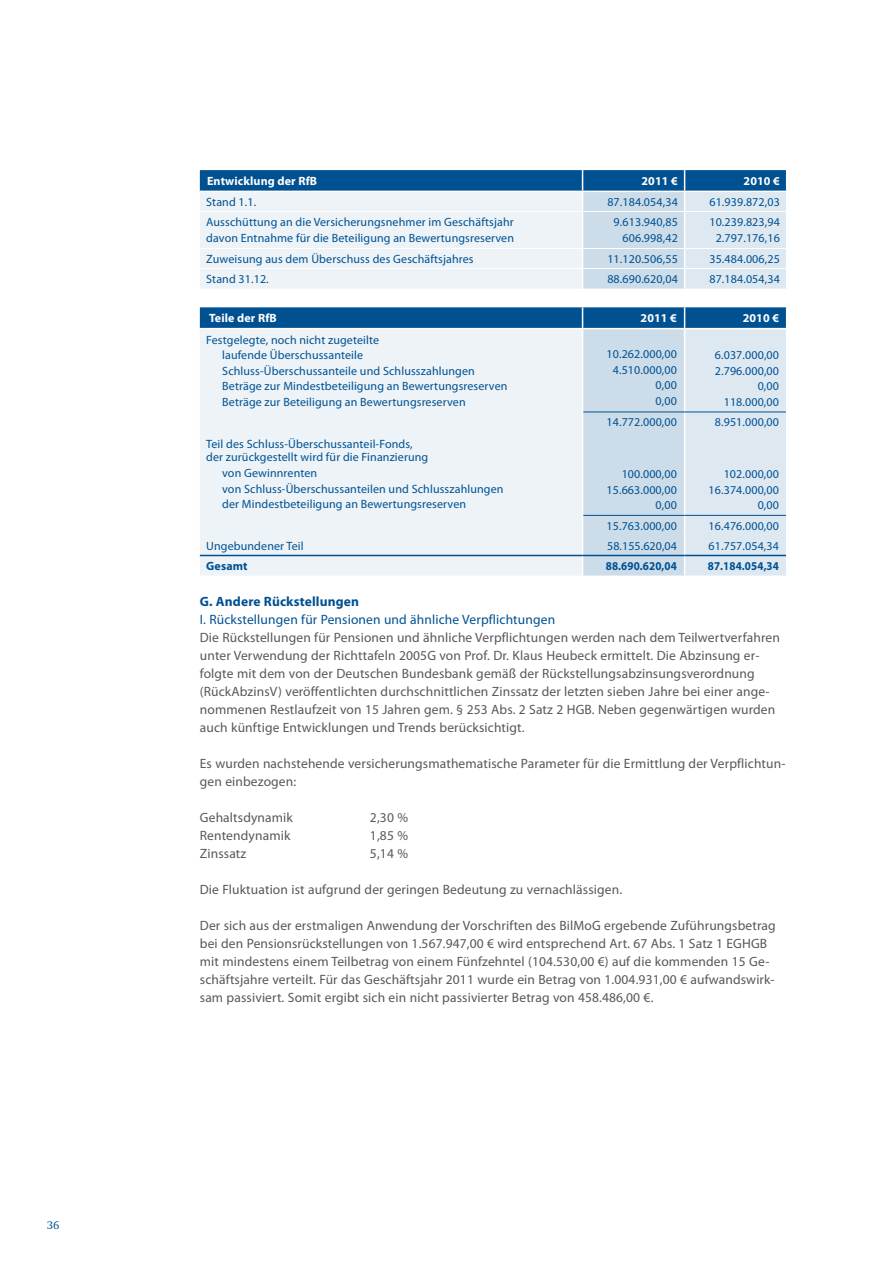
<style>
.page{position:relative;width:893px;height:1263px;background:#fff}
.page>*{position:absolute;margin:0;border:0;box-sizing:border-box;transform-origin:0 0}
.t1{font:13.5px/18px "Myriad Pro";letter-spacing:.01em;color:#58585a}
.t2{font:13.5px "Myriad Pro";letter-spacing:.01em;color:#005192}
.t3{font:700 13.5px "Myriad Pro";letter-spacing:.01em;color:#005192}
.t4{font:12px/15.6px "Myriad Pro";letter-spacing:.01em;color:#005192;text-align:right}
.t5{font:700 12px "Myriad Pro";letter-spacing:.01em;color:#fff}
.t6{font:700 12px "Myriad Pro";letter-spacing:.01em;color:#005192;scale:.92 1}
.t7{font:700 12px "Myriad Pro";letter-spacing:.01em;color:#005192}
.t8{font:300 12px "Swift EF";color:#005192}
</style>
<div class="page">
<svg style="left:200px;top:170px;width:587px;height:119px;background:#bdd2e2"></svg>
<hr style="left:200px;top:191px;width:383px;height:1px;background:#fff">
<hr style="left:583px;top:191px;width:102px;height:1px;background:#fff">
<hr style="left:685px;top:191px;width:102px;height:1px;background:#fff">
<hr style="left:200px;top:248px;width:383px;height:1px;background:#fff">
<hr style="left:583px;top:248px;width:102px;height:1px;background:#fff">
<hr style="left:685px;top:248px;width:101px;height:1px;background:#fff">
<hr style="left:200px;top:268px;width:383px;height:1px;background:#fff">
<hr style="left:583px;top:268px;width:102px;height:1px;background:#fff">
<hr style="left:685px;top:268px;width:101px;height:1px;background:#fff">
<svg style="left:200px;top:307px;width:587px;height:268px;background:#d2e0eb"></svg>
<hr style="left:583px;top:412px;width:102px;height:1px;background:#005192">
<hr style="left:685px;top:412px;width:101px;height:1px;background:#005192">
<hr style="left:200px;top:328px;width:383px;height:1px;background:#fff">
<hr style="left:583px;top:328px;width:102px;height:1px;background:#fff">
<hr style="left:685px;top:328px;width:102px;height:1px;background:#fff">
<hr style="left:583px;top:515px;width:102px;height:1px;background:#005192">
<hr style="left:685px;top:515px;width:101px;height:1px;background:#005192">
<hr style="left:200px;top:555px;width:383px;height:1px;background:#005192">
<hr style="left:583px;top:555px;width:102px;height:1px;background:#005192">
<hr style="left:685px;top:555px;width:101px;height:1px;background:#005192">
<p class="t8" style="left:47px;top:1219px;width:14px">36</p>
<p class="t5" style="left:207px;top:173px;width:112px">Entwicklung der RfB</p>
<p class="t5" style="left:641px;top:173px;width:38px">2011 €</p>
<p class="t5" style="left:743px;top:173px;width:38px">2010 €</p>
<p class="t4" style="left:206px;top:194px;width:51px">Stand 1.1.</p>
<p class="t4" style="left:607px;top:194px;width:72px">87.184.054,34</p>
<p class="t4" style="left:709px;top:194px;width:72px">61.939.872,03</p>
<p class="t4" style="left:206px;top:214px;width:309px">Ausschüttung an die Versicherungsnehmer im Geschäftsjahr</p>
<p class="t4" style="left:614px;top:214px;width:66px">9.613.940,85</p>
<p class="t4" style="left:709px;top:214px;width:72px">10.239.823,94</p>
<p class="t4" style="left:206px;top:230px;width:309px">davon Entnahme für die Beteiligung an Bewertungsreserven</p>
<p class="t4" style="left:622px;top:230px;width:57px">606.998,42</p>
<p class="t4" style="left:716px;top:230px;width:66px">2.797.176,16</p>
<p class="t4" style="left:206px;top:251px;width:269px">Zuweisung aus dem Überschuss des Geschäftsjahres</p>
<p class="t4" style="left:607px;top:251px;width:72px">11.120.506,55</p>
<p class="t4" style="left:709px;top:251px;width:72px">35.484.006,25</p>
<p class="t4" style="left:206px;top:271px;width:64px">Stand 31.12.</p>
<p class="t4" style="left:607px;top:271px;width:72px">88.690.620,04</p>
<p class="t4" style="left:709px;top:271px;width:72px">87.184.054,34</p>
<p class="t5" style="left:209px;top:311px;width:69px">Teile der RfB</p>
<p class="t5" style="left:641px;top:311px;width:38px">2011 €</p>
<p class="t5" style="left:743px;top:311px;width:38px">2010 €</p>
<p class="t4" style="left:222px;top:331px;width:287px;text-align:left;text-indent:-16px">Festgelegte, noch nicht zugeteilte<br>laufende Überschussanteile<br>Schluss-Überschussanteile und Schlusszahlungen Beträge zur Mindestbeteiligung an Bewertungsreserven Beträge zur Beteiligung an Bewertungsreserven</p>
<p class="t4" style="left:606px;top:346px;width:72px">10.262.000,00<br>4.510.000,00<br>0,00<br>0,00</p>
<p class="t4" style="left:715px;top:347px;width:66px">6.037.000,00<br>2.796.000,00<br>0,00<br>118.000,00</p>
<p class="t4" style="left:606px;top:414px;width:72px">14.772.000,00</p>
<p class="t4" style="left:715px;top:414px;width:66px">8.951.000,00</p>
<p class="t4" style="left:206px;top:437px;width:224px;line-height:13.5px;text-align:left">Teil des Schluss-Überschussanteil-Fonds, der zurückgestellt wird für die Finanzierung</p>
<p class="t4" style="left:222px;top:465px;width:283px;text-align:left">von Gewinnrenten<br>von Schluss-Überschussanteilen und Schlusszahlungen der Mindestbeteiligung an Bewertungsreserven</p>
<p class="t4" style="left:606px;top:466px;width:72px">100.000,00<br>15.663.000,00<br>0,00</p>
<p class="t4" style="left:709px;top:466px;width:72px">102.000,00<br>16.374.000,00<br>0,00</p>
<p class="t4" style="left:606px;top:518px;width:72px">15.763.000,00</p>
<p class="t4" style="left:709px;top:518px;width:72px">16.476.000,00</p>
<p class="t4" style="left:206px;top:538px;width:99px">Ungebundener Teil</p>
<p class="t4" style="left:607px;top:538px;width:71px">58.155.620,04</p>
<p class="t4" style="left:709px;top:538px;width:72px">61.757.054,34</p>
<p class="t7" style="left:206px;top:558px;width:43px">Gesamt</p>
<p class="t6" style="left:606px;top:558px;width:79px">88.690.620,04</p>
<p class="t6" style="left:708px;top:558px;width:79px">87.184.054,34</p>
<p class="t3" style="left:200px;top:592px;width:161px">G. Andere Rückstellungen</p>
<p class="t2" style="left:200px;top:611px;width:357px">I. Rückstellungen für Pensionen und ähnliche Verpflichtungen</p>
<p class="t1" style="left:200px;top:628px;width:581px">Die Rückstellungen für Pensionen und ähnliche Verpflichtungen werden nach dem Teilwertverfahren unter Verwendung der Richttafeln 2005G von Prof. Dr. Klaus Heubeck ermittelt. Die Abzinsung er&shy;folgte mit dem von der Deutschen Bundesbank gemäß der Rückstellungsabzinsungsverordnung (RückAbzinsV) veröffentlichten durchschnittlichen Zinssatz der letzten sieben Jahre bei einer ange&shy;nommenen Restlaufzeit von 15 Jahren gem. § 253 Abs. 2 Satz 2 HGB. Neben gegenwärtigen wurden auch künftige Entwicklungen und Trends berücksichtigt.</p>
<p class="t1" style="left:200px;top:754px;width:587px">Es wurden nachstehende versicherungsmathematische Parameter für die Ermittlung der Verpflichtun&shy;gen einbezogen:</p>
<p class="t1" style="left:200px;top:808px;width:95px">Gehaltsdynamik</p>
<p class="t1" style="left:370px;top:808px;width:40px">2,30 %</p>
<p class="t1" style="left:200px;top:826px;width:92px">Rentendynamik</p>
<p class="t1" style="left:370px;top:826px;width:40px">1,85 %</p>
<p class="t1" style="left:200px;top:844px;width:48px">Zinssatz</p>
<p class="t1" style="left:370px;top:844px;width:40px">5,14 %</p>
<p class="t1" style="left:200px;top:880px;width:424px">Die Fluktuation ist aufgrund der geringen Bedeutung zu vernachlässigen.</p>
<p class="t1" style="left:200px;top:916px;width:577px">Der sich aus der erstmaligen Anwendung der Vorschriften des BilMoG ergebende Zuführungsbetrag bei den Pensionsrückstellungen von 1.567.947,00 € wird entsprechend Art. 67 Abs. 1 Satz 1 EGHGB mit mindestens einem Teilbetrag von einem Fünfzehntel (104.530,00 €) auf die kommenden 15 Ge&shy;schäftsjahre verteilt. Für das Geschäftsjahr 2011 wurde ein Betrag von 1.004.931,00 € aufwandswirk-- sam passiviert. Somit ergibt sich ein nicht passivierter Betrag von 458.486,00 €.</p>
</div>
